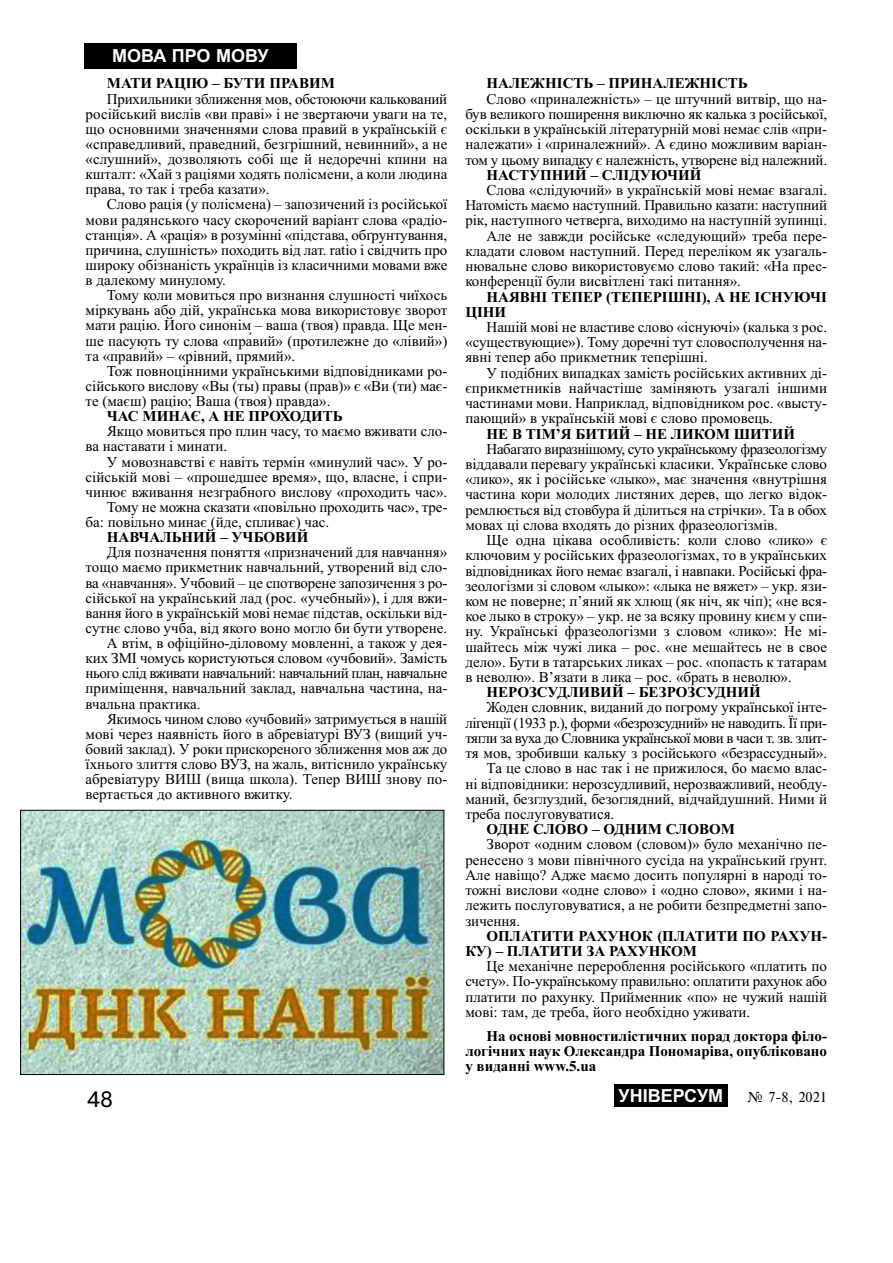
<style>
.page{position:relative;width:893px;height:1263px;background:#fff}
.page>*{position:absolute;margin:0;border:0;box-sizing:border-box;transform-origin:0 0}
.t1{font:21px "Ukr";color:#000}
.t2{font:700 18px "Arial";color:#fff}
.t3{font:15px/15.1px "Times New Roman";color:#000;text-align:justify}
.t4{font:700 15px/15.1px "Times New Roman";color:#000}
.t5{font:15px "Times New Roman";letter-spacing:-.03em;color:#000}
.t6{font:15px "Times New Roman";letter-spacing:-.035em;color:#000}
.t7{font:15px "Times";color:#000}
</style>
<div class="page">
<div style="left:84px;top:43px;width:213px;height:26px;background:#000"></div>
<div style="left:614px;top:1084px;width:113px;height:23px;background:#000"></div>
<img style="left:22px;top:812px;width:420px;height:261px">
<div style="left:20px;top:810px;width:424px;height:265px;border:1px solid #000"></div>
<p class="t2" style="left:112px;top:46px;width:158px">МОВА ПРО МОВУ</p>
<p class="t4" style="left:107px;top:78px;width:229px">МАТИ РАЦІЮ – БУТИ ПРАВИМ</p>
<p class="t3" style="left:86px;top:92px;width:363px;text-indent:21px">Прихильники зближення мов, обстоюючи калькований російський вислів «ви праві» і не звертаючи уваги на те, що основними значеннями слова пра́вий в українській є «справедливий, праведний, безгрішний, невинний», а не «слушний», дозволяють собі ще й недоречні кпини на кшталт: «Хай з раціями ходять полісмени, а коли людина права, то так і треба казати».</p>
<p class="t3" style="left:86px;top:198px;width:363px;text-indent:21px">Слово рація (у полісмена) – запозичений із російської мови радянського часу скорочений варіант слова «радіо&shy;станція». А «рація» в розумінні «підстава, обґрунтування, причина, слушність» походить від лат. ratio і свідчить про широку обізнаність українців із класичними мовами вже в далекому минулому.</p>
<p class="t3" style="left:86px;top:289px;width:363px;text-indent:21px">Тому коли мовиться про визнання слушності чиїхось міркувань або дій, українська мова використовує зворот мати рацію. Його синонім – ваша (твоя) правда. Ще мен&shy;ше пасують ту слова «пра́вий» (протилежне до «лівий») та «прави́й» – «рівний, прямий».</p>
<p class="t3" style="left:86px;top:365px;width:363px;text-indent:21px">Тож повноцінними українськими відповідниками ро&shy;сійського вислову «Вы (ты) правы (прав)» є «Ви (ти) має&shy;те (маєш) рацію; Ваша (твоя) правда».</p>
<p class="t4" style="left:107px;top:410px;width:237px">ЧАС МИНАЄ, А НЕ ПРОХОДИТЬ</p>
<p class="t3" style="left:86px;top:425px;width:363px;text-indent:21px">Якщо мовиться про плин часу, то маємо вживати сло&shy;ва наставати і минати.</p>
<p class="t3" style="left:107px;top:455px;width:342px">У мовознавстві є навіть термін «минулий час». У ро-</p>
<p class="t3" style="left:86px;top:471px;width:363px">сійській мові – «прошедшее время», що, власне, і спри-</p>
<p class="t3" style="left:86px;top:486px;width:363px">чинює вживання незграбного вислову «проходить час».</p>
<p class="t3" style="left:107px;top:501px;width:342px">Тому не можна сказати «повільно проходить час», тре-</p>
<p class="t3" style="left:86px;top:516px;width:245px">ба: повільно минає (йде, спливає) час.</p>
<p class="t4" style="left:107px;top:531px;width:203px">НАВЧАЛЬНИЙ – УЧБОВИЙ</p>
<p class="t3" style="left:107px;top:546px;width:342px">Для позначення поняття «призначений для навчання»</p>
<p class="t3" style="left:86px;top:561px;width:363px">тощо маємо прикметник навчальний, утворений від сло-</p>
<p class="t3" style="left:86px;top:576px;width:363px">ва «навчання». Учбовий – це спотворене запозичення з ро-</p>
<p class="t3" style="left:86px;top:592px;width:363px">сійської на український лад (рос. «учебный»), і для вжи-</p>
<p class="t3" style="left:86px;top:607px;width:363px">вання його в українській мові немає підстав, оскільки від-</p>
<p class="t3" style="left:86px;top:622px;width:363px">сутнє слово учба, від якого воно могло би бути утворене.</p>
<p class="t3" style="left:107px;top:637px;width:342px">А втім, в офіційно-діловому мовленні, а також у дея-</p>
<p class="t3" style="left:86px;top:652px;width:363px">ких ЗМІ чомусь користуються словом «учбовий». Замість</p>
<p class="t5" style="left:86px;top:668px;width:363px">нього слід вживати навчальний: навчальний план, навчальне</p>
<p class="t3" style="left:86px;top:682px;width:363px">приміщення, навчальний заклад, навчальна частина, на-</p>
<p class="t3" style="left:86px;top:697px;width:116px">вчальна практика.</p>
<p class="t3" style="left:107px;top:712px;width:342px">Якимось чином слово «учбовий» затримується в нашій</p>
<p class="t3" style="left:86px;top:728px;width:363px">мові через наявність його в абревіатурі ВУЗ (вищий уч-</p>
<p class="t3" style="left:86px;top:743px;width:363px">бовий заклад). У роки прискореного зближення мов аж до</p>
<p class="t3" style="left:86px;top:758px;width:363px">їхнього злиття слово ВУЗ, на жаль, витіснило українську</p>
<p class="t3" style="left:86px;top:773px;width:363px">абревіатуру ВИШ (вища школа). Тепер ВИШ знову по-</p>
<p class="t3" style="left:86px;top:788px;width:208px">вертається до активного вжитку.</p>
<p class="t4" style="left:486px;top:78px;width:263px">НАЛЕЖНІСТЬ – ПРИНАЛЕЖНІСТЬ</p>
<p class="t3" style="left:465px;top:93px;width:363px;text-indent:21px">Слово «приналежність» – це штучний витвір, що на&shy;був великого поширення виключно як калька з російської, оскільки в українській літературній мові немає слів «при&shy;належати» і «приналежний». А єдино можливим варіан&shy;том у цьому випадку є належність, утворене від належний.</p>
<p class="t4" style="left:486px;top:169px;width:216px">НАСТУПНИЙ – СЛІДУЮЧИЙ</p>
<p class="t3" style="left:486px;top:184px;width:342px">Слова «слідуючий» в українській мові немає взагалі.</p>
<p class="t3" style="left:465px;top:199px;width:363px">Натомість маємо наступний. Правильно казати: наступний</p>
<p class="t3" style="left:465px;top:214px;width:363px">рік, наступного четверга, виходимо на наступній зупинці.</p>
<p class="t3" style="left:486px;top:229px;width:342px">Але не завжди російське «следующий» треба пере-</p>
<p class="t3" style="left:465px;top:245px;width:363px">кладати словом наступний. Перед переліком як узагаль-</p>
<p class="t3" style="left:465px;top:260px;width:363px">нювальне слово використовуємо слово такий: «На прес-</p>
<p class="t3" style="left:465px;top:275px;width:277px">конференції були висвітлені такі питання».</p>
<p class="t4" style="left:465px;top:291px;width:363px;text-indent:21px">НАЯВНІ ТЕПЕР (ТЕПЕРІШНІ), А НЕ ІСНУЮЧІ<br>ЦІНИ</p>
<p class="t3" style="left:465px;top:321px;width:363px;text-indent:21px">Нашій мові не властиве слово «існуючі» (калька з рос. «существующие»). Тому доречні тут словосполучення на&shy;явні тепер або прикметник теперішні.</p>
<p class="t3" style="left:465px;top:366px;width:363px;text-indent:21px">У подібних випадках замість російських активних ді&shy;єприкметників найчастіше заміняють узагалі іншими частинами мови. Наприклад, відповідником рос. «высту&shy;пающий» в українській мові є слово промовець.</p>
<p class="t4" style="left:486px;top:428px;width:310px">НЕ В ТІМ’Я БИТИЙ – НЕ ЛИКОМ ШИТИЙ</p>
<p class="t3" style="left:465px;top:443px;width:363px;text-indent:21px">Набагато виразнішому, суто українському фразеологізму віддавали перевагу українські класики. Українське слово «лико», як і російське «лыко», має значення «внутрішня частина кори молодих листяних дерев, що легко відок&shy;ремлюється від стовбура й ділиться на стрічки». Та в обох мовах ці слова входять до різних фразеологізмів.</p>
<p class="t3" style="left:465px;top:534px;width:363px;text-indent:21px">Ще одна цікава особливість: коли слово «лико» є ключовим у російських фразеологізмах, то в українських відповідниках його немає взагалі, і навпаки. Російські фра&shy;зеологізми зі словом «лыко»: «лыка не вяжет» – укр. язи&shy;ком не поверне; п’яний як хлющ (як ніч, як чіп); «не вся&shy;кое лыко в строку» – укр. не за всяку провину києм у спи&shy;ну. Українські фразеологізми з словом «лико»: Не мі&shy;шайтесь між чужі лика – рос. «не мешайтесь не в свое дело». Бути в татарських ликах – рос. «попасть к татарам в неволю». В’язати в лика – рос. «брать в неволю».</p>
<p class="t4" style="left:486px;top:686px;width:276px">НЕРОЗСУДЛИВИЙ – БЕЗРОЗСУДНИЙ</p>
<p class="t3" style="left:486px;top:701px;width:342px">Жоден словник, виданий до погрому української інте-</p>
<p class="t5" style="left:465px;top:717px;width:363px">лігенції (1933 р.), форми «безрозсудний» не наводить. Її при-</p>
<p class="t6" style="left:465px;top:733px;width:363px">тягли за вуха до Словника української мови в часи т. зв. злит-</p>
<p class="t3" style="left:465px;top:747px;width:363px">тя мов, зробивши кальку з російського «безрассудный».</p>
<p class="t3" style="left:486px;top:762px;width:342px">Та це слово в нас так і не прижилося, бо маємо влас-</p>
<p class="t3" style="left:465px;top:777px;width:363px">ні відповідники: нерозсудливий, нерозважливий, необду-</p>
<p class="t3" style="left:465px;top:793px;width:363px">маний, безглуздий, безоглядний, відчайдушний. Ними й</p>
<p class="t3" style="left:465px;top:808px;width:150px">треба послуговуватися.</p>
<p class="t4" style="left:486px;top:823px;width:250px">ОДНЕ СЛОВО – ОДНИМ СЛОВОМ</p>
<p class="t3" style="left:465px;top:838px;width:363px;text-indent:21px">Зворот «одним словом (словом)» було механічно пе&shy;ренесено з мови північного сусіда на український ґрунт.<br>Але навіщо? Адже маємо досить популярні в народі то&shy;тожні вислови «одне слово» і «одно слово», якими і на&shy;лежить послуговуватися, а не робити безпредметні запо&shy;зичення.</p>
<p class="t4" style="left:465px;top:930px;width:363px;text-indent:21px">ОПЛАТИТИ РАХУНОК (ПЛАТИТИ ПО РАХУН-<br>КУ) – ПЛАТИТИ ЗА РАХУНКОМ</p>
<p class="t3" style="left:465px;top:960px;width:363px;text-indent:21px">Це механічне перероблення російського «платить по счету». По-українському правильно: оплатити рахунок або платити по рахунку. Прийменник «по» не чужий нашій мові: там, де треба, його необхідно уживати.</p>
<p class="t4" style="left:465px;top:1030px;width:363px;text-align:justify;text-indent:21px">На основі мовностилістичних порад доктора філо&shy;логічних наук Олександра Пономаріва, опубліковано у виданні www.5.ua</p>
<h1 class="t1" style="left:87px;top:1087px;width:28px">48</h1>
<p class="t2" style="left:618px;top:1085px;width:106px">УНІВЕРСУМ</p>
<p class="t7" style="left:747px;top:1088px;width:81px">‹ 7-8, 2021</p>
</div>
